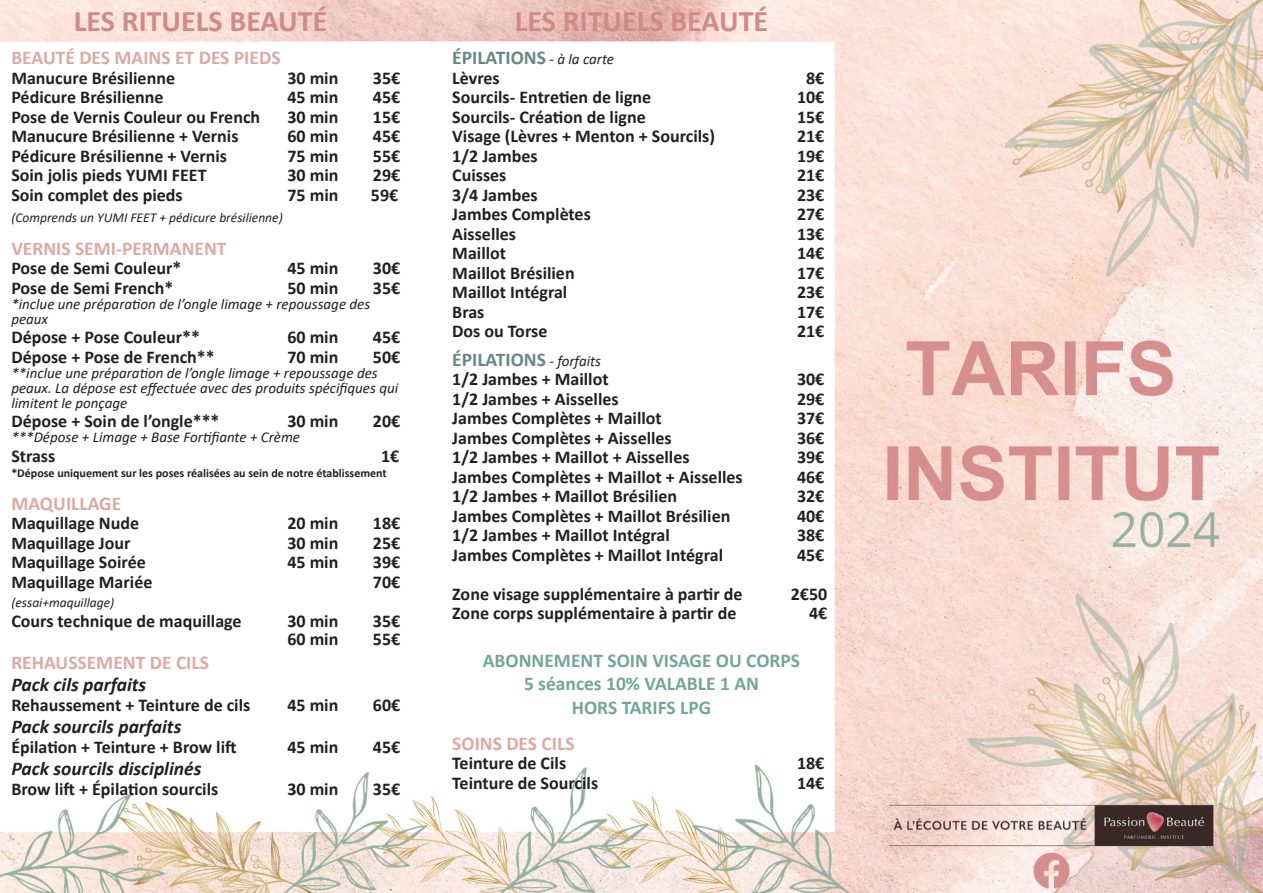
<style>
.page{position:relative;width:1263px;height:893px;background:#fff}
.page>*{position:absolute;margin:0;border:0;box-sizing:border-box;transform-origin:0 0}
.t1{font:700 30px "Calibri";color:#d08a8b}
.t2{font:700 19.5px "Calibri";color:#dca9a3}
.t3{font:700 19.5px "Calibri";color:#72a69d}
.t4{font:italic 700 19.5px "Calibri";color:#231f20}
.t5{font:700 19.5px "Calibri";color:#668883}
.t6{font:700 18px "Calibri";color:#231f20}
.t7{font:italic 15px/15px "Calibri";color:#231f20}
.t8{font:italic 13.5px "Calibri";color:#231f20}
.t9{font:700 12px "Calibri";color:#231f20}
.s1{font-weight:400;font-style:italic;font-size:15px;color:#231f20}
</style>
<div class="page">
<img style="left:0;top:0;width:1263px;height:893px">
<p class="t1" style="left:74px;top:0;width:255px">LES RITUELS BEAUTÉ</p>
<p class="t2" style="left:11px;top:44px;width:271px">BEAUTÉ DES MAINS ET DES PIEDS</p>
<p class="t6" style="left:11px;top:65px;width:165px">Manucure Brésilienne</p>
<p class="t6" style="left:287px;top:65px;width:53px">30 min</p>
<p class="t6" style="left:373px;top:65px;width:29px">35€</p>
<p class="t6" style="left:11px;top:85px;width:154px">Pédicure Brésilienne</p>
<p class="t6" style="left:287px;top:85px;width:53px">45 min</p>
<p class="t6" style="left:373px;top:85px;width:29px">45€</p>
<p class="t6" style="left:11px;top:104px;width:250px">Pose de Vernis Couleur ou French</p>
<p class="t6" style="left:287px;top:104px;width:53px">30 min</p>
<p class="t6" style="left:373px;top:104px;width:29px">15€</p>
<p class="t6" style="left:11px;top:124px;width:229px">Manucure Brésilienne + Vernis</p>
<p class="t6" style="left:287px;top:124px;width:53px">60 min</p>
<p class="t6" style="left:373px;top:124px;width:29px">45€</p>
<p class="t6" style="left:11px;top:143px;width:217px">Pédicure Brésilienne + Vernis</p>
<p class="t6" style="left:287px;top:143px;width:53px">75 min</p>
<p class="t6" style="left:373px;top:143px;width:29px">55€</p>
<p class="t6" style="left:11px;top:163px;width:197px">Soin jolis pieds YUMI FEET</p>
<p class="t6" style="left:287px;top:163px;width:53px">30 min</p>
<p class="t6" style="left:373px;top:163px;width:29px">29€</p>
<p class="t6" style="left:11px;top:182px;width:173px">Soin complet des pieds</p>
<p class="t6" style="left:287px;top:182px;width:53px">75 min</p>
<p class="t6" style="left:371px;top:182px;width:29px">59€</p>
<p class="t8" style="left:11px;top:208px;width:273px">(Comprends un YUMI FEET + pédicure brésilienne)</p>
<p class="t2" style="left:11px;top:234px;width:217px">VERNIS SEMI-PERMANENT</p>
<p class="t6" style="left:11px;top:256px;width:172px">Pose de Semi Couleur*</p>
<p class="t6" style="left:287px;top:256px;width:53px">45 min</p>
<p class="t6" style="left:373px;top:256px;width:29px">30€</p>
<p class="t6" style="left:11px;top:275px;width:164px">Pose de Semi French*</p>
<p class="t6" style="left:287px;top:275px;width:53px">50 min</p>
<p class="t6" style="left:373px;top:275px;width:29px">35€</p>
<p class="t7" style="left:11px;top:296px;width:360px">*inclue une préparation de l’ongle limage + repoussage des peaux</p>
<p class="t6" style="left:11px;top:325px;width:190px">Dépose + Pose Couleur**</p>
<p class="t6" style="left:287px;top:325px;width:53px">60 min</p>
<p class="t6" style="left:373px;top:325px;width:29px">45€</p>
<p class="t6" style="left:11px;top:344px;width:205px">Dépose + Pose de French**</p>
<p class="t6" style="left:287px;top:344px;width:53px">70 min</p>
<p class="t6" style="left:373px;top:344px;width:29px">50€</p>
<p class="t7" style="left:11px;top:365px;width:388px">**inclue une préparation de l’ongle limage + repoussage des peaux. La dépose est effectuée avec des produits spécifiques qui limitent le ponçage</p>
<p class="t6" style="left:11px;top:409px;width:210px">Dépose + Soin de l’ongle***</p>
<p class="t6" style="left:287px;top:409px;width:53px">30 min</p>
<p class="t6" style="left:373px;top:409px;width:29px">20€</p>
<p class="t7" style="left:11px;top:429px;width:290px">***Dépose + Limage + Base Fortifiante + Crème</p>
<p class="t6" style="left:11px;top:443px;width:46px">Strass</p>
<p class="t6" style="left:381px;top:443px;width:20px">1€</p>
<p class="t9" style="left:11px;top:464px;width:377px">*Dépose uniquement sur les poses réalisées au sein de notre établissement</p>
<p class="t2" style="left:11px;top:489px;width:111px">MAQUILLAGE</p>
<p class="t6" style="left:11px;top:511px;width:129px">Maquillage Nude</p>
<p class="t6" style="left:287px;top:511px;width:53px">20 min</p>
<p class="t6" style="left:373px;top:511px;width:29px">18€</p>
<p class="t6" style="left:11px;top:530px;width:121px">Maquillage Jour</p>
<p class="t6" style="left:287px;top:530px;width:53px">30 min</p>
<p class="t6" style="left:373px;top:530px;width:29px">25€</p>
<p class="t6" style="left:11px;top:550px;width:136px">Maquillage Soirée</p>
<p class="t6" style="left:287px;top:550px;width:53px">45 min</p>
<p class="t6" style="left:373px;top:550px;width:29px">39€</p>
<p class="t6" style="left:11px;top:569px;width:143px">Maquillage Mariée</p>
<p class="t6" style="left:373px;top:569px;width:29px">70€</p>
<p class="t8" style="left:11px;top:593px;width:104px">(essai+maquillage)</p>
<p class="t6" style="left:11px;top:608px;width:232px">Cours technique de maquillage</p>
<p class="t6" style="left:287px;top:608px;width:53px">30 min</p>
<p class="t6" style="left:373px;top:608px;width:29px">35€</p>
<p class="t6" style="left:287px;top:626px;width:53px">60 min</p>
<p class="t6" style="left:373px;top:626px;width:29px">55€</p>
<p class="t2" style="left:11px;top:648px;width:199px">REHAUSSEMENT DE CILS</p>
<p class="t4" style="left:11px;top:671px;width:136px">Pack cils parfaits</p>
<p class="t6" style="left:11px;top:692px;width:240px">Rehaussement + Teinture de cils</p>
<p class="t6" style="left:287px;top:692px;width:53px">45 min</p>
<p class="t6" style="left:373px;top:692px;width:29px">60€</p>
<p class="t4" style="left:11px;top:713px;width:172px">Pack sourcils parfaits</p>
<p class="t6" style="left:11px;top:734px;width:227px">Épilation + Teinture + Brow lift</p>
<p class="t6" style="left:287px;top:734px;width:53px">45 min</p>
<p class="t6" style="left:373px;top:734px;width:29px">45€</p>
<p class="t4" style="left:11px;top:755px;width:192px">Pack sourcils disciplinés</p>
<p class="t6" style="left:11px;top:776px;width:208px">Brow lift + Épilation sourcils</p>
<p class="t6" style="left:287px;top:776px;width:53px">30 min</p>
<p class="t6" style="left:373px;top:776px;width:29px">35€</p>
<p class="t1" style="left:515px;top:0;width:255px">LES RITUELS BEAUTÉ</p>
<p class="t5" style="left:452px;top:44px;width:163px">ÉPILATIONS <span class="s1">- à la carte</span></p>
<p class="t6" style="left:452px;top:65px;width:49px">Lèvres</p>
<p class="t6" style="left:806px;top:65px;width:20px">8€</p>
<p class="t6" style="left:452px;top:85px;width:200px">Sourcils- Entretien de ligne</p>
<p class="t6" style="left:797px;top:85px;width:29px">10€</p>
<p class="t6" style="left:452px;top:104px;width:195px">Sourcils- Création de ligne</p>
<p class="t6" style="left:797px;top:104px;width:29px">15€</p>
<p class="t6" style="left:452px;top:124px;width:264px">Visage (Lèvres + Menton + Sourcils)</p>
<p class="t6" style="left:797px;top:124px;width:29px">21€</p>
<p class="t6" style="left:452px;top:143px;width:87px">1/2 Jambes</p>
<p class="t6" style="left:797px;top:143px;width:29px">19€</p>
<p class="t6" style="left:452px;top:163px;width:56px">Cuisses</p>
<p class="t6" style="left:797px;top:163px;width:29px">21€</p>
<p class="t6" style="left:452px;top:182px;width:87px">3/4 Jambes</p>
<p class="t6" style="left:797px;top:182px;width:29px">23€</p>
<p class="t6" style="left:452px;top:202px;width:140px">Jambes Complètes</p>
<p class="t6" style="left:797px;top:202px;width:29px">27€</p>
<p class="t6" style="left:452px;top:221px;width:65px">Aisselles</p>
<p class="t6" style="left:797px;top:221px;width:29px">13€</p>
<p class="t6" style="left:452px;top:241px;width:55px">Maillot</p>
<p class="t6" style="left:797px;top:241px;width:29px">14€</p>
<p class="t6" style="left:452px;top:260px;width:124px">Maillot Brésilien</p>
<p class="t6" style="left:797px;top:260px;width:29px">17€</p>
<p class="t6" style="left:452px;top:280px;width:117px">Maillot Intégral</p>
<p class="t6" style="left:797px;top:280px;width:29px">23€</p>
<p class="t6" style="left:452px;top:299px;width:34px">Bras</p>
<p class="t6" style="left:797px;top:299px;width:29px">17€</p>
<p class="t6" style="left:452px;top:319px;width:97px">Dos ou Torse</p>
<p class="t6" style="left:797px;top:319px;width:29px">21€</p>
<p class="t5" style="left:452px;top:345px;width:150px">ÉPILATIONS <span class="s1">- forfaits</span></p>
<p class="t6" style="left:452px;top:367px;width:158px">1/2 Jambes + Maillot</p>
<p class="t6" style="left:797px;top:367px;width:29px">30€</p>
<p class="t6" style="left:452px;top:386px;width:168px">1/2 Jambes + Aisselles</p>
<p class="t6" style="left:797px;top:386px;width:29px">29€</p>
<p class="t6" style="left:452px;top:406px;width:211px">Jambes Complètes + Maillot</p>
<p class="t6" style="left:797px;top:406px;width:29px">37€</p>
<p class="t6" style="left:452px;top:425px;width:221px">Jambes Complètes + Aisselles</p>
<p class="t6" style="left:797px;top:425px;width:29px">36€</p>
<p class="t6" style="left:452px;top:445px;width:239px">1/2 Jambes + Maillot + Aisselles</p>
<p class="t6" style="left:797px;top:445px;width:29px">39€</p>
<p class="t6" style="left:452px;top:464px;width:292px">Jambes Complètes + Maillot + Aisselles</p>
<p class="t6" style="left:797px;top:464px;width:29px">46€</p>
<p class="t6" style="left:452px;top:484px;width:226px">1/2 Jambes + Maillot Brésilien</p>
<p class="t6" style="left:797px;top:484px;width:29px">32€</p>
<p class="t6" style="left:452px;top:503px;width:280px">Jambes Complètes + Maillot Brésilien</p>
<p class="t6" style="left:797px;top:503px;width:29px">40€</p>
<p class="t6" style="left:452px;top:523px;width:219px">1/2 Jambes + Maillot Intégral</p>
<p class="t6" style="left:797px;top:523px;width:29px">38€</p>
<p class="t6" style="left:452px;top:542px;width:272px">Jambes Complètes + Maillot Intégral</p>
<p class="t6" style="left:797px;top:542px;width:29px">45€</p>
<p class="t6" style="left:452px;top:581px;width:292px">Zone visage supplémentaire à partir de</p>
<p class="t6" style="left:791px;top:581px;width:38px">2€50</p>
<p class="t6" style="left:452px;top:601px;width:286px">Zone corps supplémentaire à partir de</p>
<p class="t6" style="left:809px;top:601px;width:20px">4€</p>
<p class="t3" style="left:483px;top:647px;width:319px">ABONNEMENT SOIN VISAGE OU CORPS</p>
<p class="t3" style="left:524px;top:669px;width:236px">5 séances 10% VALABLE 1 AN</p>
<p class="t3" style="left:572px;top:693px;width:141px">HORS TARIFS LPG</p>
<p class="t2" style="left:452px;top:729px;width:124px">SOINS DES CILS</p>
<p class="t6" style="left:452px;top:751px;width:115px">Teinture de Cils</p>
<p class="t6" style="left:797px;top:751px;width:29px">18€</p>
<p class="t6" style="left:452px;top:770px;width:147px">Teinture de Sourcils</p>
<p class="t6" style="left:797px;top:770px;width:29px">14€</p>
</div>
